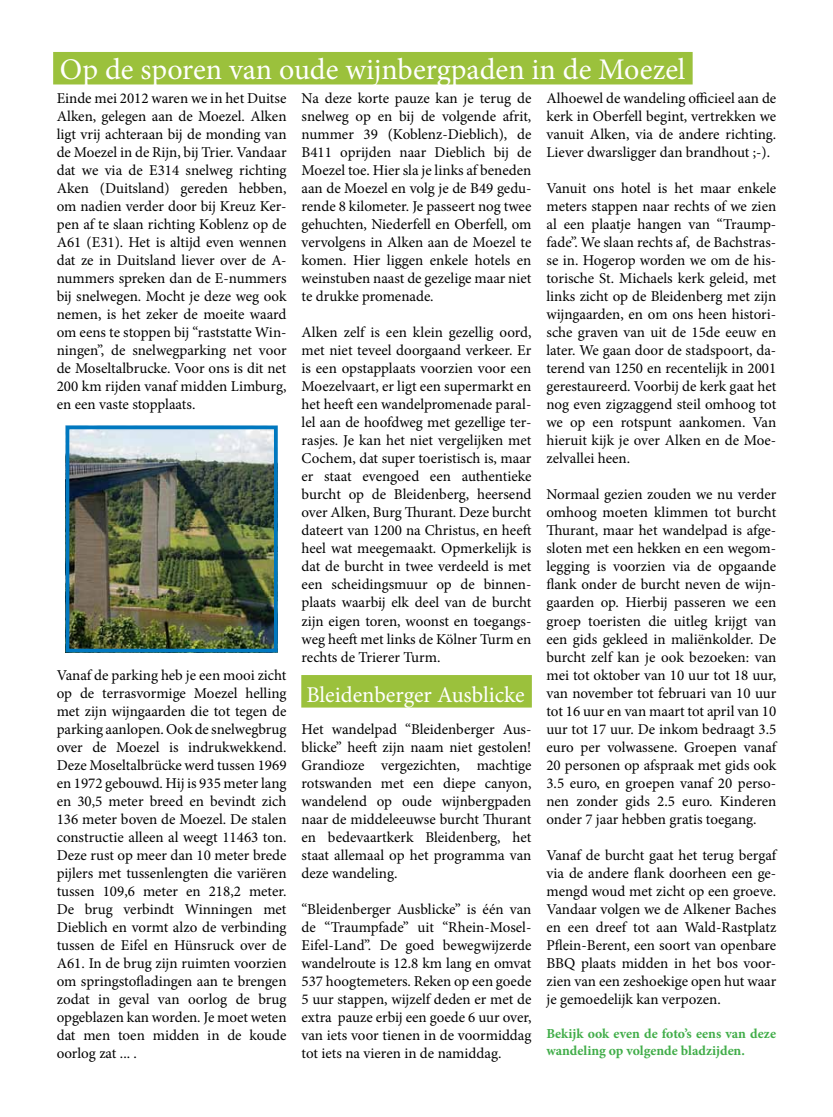
<style>
.page{position:relative;width:833px;height:1117px;background:#fff}
.page>*{position:absolute;margin:0;border:0;box-sizing:border-box;transform-origin:0 0}
.t1{font:30px "Minion Pro";color:#fff}
.t2{font:22.5px "Minion Pro";color:#fff}
.t3{font:15px/18px "Minion Pro";color:#000;text-align:justify}
.t4{font:700 13.75px/16.5px "Minion Pro";color:#41ad49}
</style>
<div class="page">
<div style="left:301px;top:675px;width:231px;height:32px;background:#9bc13c"></div>
<div style="left:53px;top:52px;width:639px;height:32px;background:#9bc13c"></div>
<img style="left:71px;top:430px;width:202px;height:217px">
<div style="left:66px;top:425px;width:212px;height:227px;border:4px solid #0078bf"></div>
<h1 class="t1" style="left:60px;top:49px;width:627px">Op de sporen van oude wijnbergpaden in de Moezel</h1>
<p class="t3" style="left:57px;top:89px;width:231px">Einde mei 2012 waren we in het Duitse Alken, gelegen aan de Moezel. Alken ligt vrij achteraan bij de monding van de Moezel in de Rijn, bij Trier. Vandaar dat we via de E314 snelweg richting Aken (Duitsland) gereden hebben, om nadien verder door bij Kreuz Ker&shy;pen af te slaan richting Koblenz op de A61 (E31). Het is altijd even wennen dat ze in Duitsland liever over de A&shy;nummers spreken dan de E-nummers bij snelwegen. Mocht je deze weg ook nemen, is het zeker de moeite waard om eens te stoppen bij “raststatte Win&shy;ningen”, de snelwegparking net voor de Moseltalbrucke. Voor ons is dit net 200 km rijden vanaf midden Limburg, en een vaste stopplaats.</p>
<p class="t3" style="left:57px;top:665px;width:231px">Vanaf de parking heb je een mooi zicht op de terrasvormige Moezel helling met zijn wijngaarden die tot tegen de parking aanlopen. Ook de snelwegbrug over de Moezel is indrukwekkend.<br>Deze Moseltalbrücke werd tussen 1969 en 1972 gebouwd. Hij is 935 meter lang en 30,5 meter breed en bevindt zich 136 meter boven de Moezel. De stalen constructie alleen al weegt 11463 ton.<br>Deze rust op meer dan 10 meter brede pijlers met tussenlengten die variëren tussen 109,6 meter en 218,2 meter.<br>De brug verbindt Winningen met Dieblich en vormt alzo de verbinding tussen de Eifel en Hünsruck over de A61. In de brug zijn ruimten voorzien om springstofladingen aan te brengen zodat in geval van oorlog de brug opgeblazen kan worden. Je moet weten dat men toen midden in de koude oorlog zat ... .</p>
<p class="t3" style="left:301px;top:89px;width:231px">Na deze korte pauze kan je terug de snelweg op en bij de volgende afrit, nummer 39 (Koblenz-Dieblich), de B411 oprijden naar Dieblich bij de Moezel toe. Hier sla je links af beneden aan de Moezel en volg je de B49 gedu&shy;rende 8 kilometer. Je passeert nog twee gehuchten, Niederfell en Oberfell, om vervolgens in Alken aan de Moezel te komen. Hier liggen enkele hotels en weinstuben naast de gezelige maar niet te drukke promenade.</p>
<p class="t3" style="left:301px;top:323px;width:231px">Alken zelf is een klein gezellig oord, met niet teveel doorgaand verkeer. Er is een opstapplaats voorzien voor een Moezelvaart, er ligt een supermarkt en het heeft een wandelpromenade paral&shy;lel aan de hoofdweg met gezellige ter&shy;rasjes. Je kan het niet vergelijken met Cochem, dat super toeristisch is, maar er staat evengoed een authentieke burcht op de Bleidenberg, heersend over Alken, Burg Thurant. Deze burcht dateert van 1200 na Christus, en heeft heel wat meegemaakt. Opmerkelijk is dat de burcht in twee verdeeld is met een scheidingsmuur op de binnen&shy;plaats waarbij elk deel van de burcht zijn eigen toren, woonst en toegangs&shy;weg heeft met links de Kölner Turm en rechts de Trierer Turm.</p>
<h2 class="t2" style="left:306px;top:679px;width:220px">Bleidenberger Ausblicke</h2>
<p class="t3" style="left:301px;top:719px;width:231px">Het wandelpad “Bleidenberger Aus&shy;blicke” heeft zijn naam niet gestolen!<br>Grandioze vergezichten, machtige rotswanden met een diepe canyon, wandelend op oude wijnbergpaden naar de middeleeuwse burcht Thurant en bedevaartkerk Bleidenberg, het staat allemaal op het programma van deze wandeling.</p>
<p class="t3" style="left:301px;top:899px;width:231px">“Bleidenberger Ausblicke” is één van de “Traumpfade” uit “Rhein-Mosel-Eifel-Land”. De goed bewegwijzerde wandelroute is 12.8 km lang en omvat 537 hoogtemeters. Reken op een goede 5 uur stappen, wijzelf deden er met de extra pauze erbij een goede 6 uur over, van iets voor tienen in de voormiddag tot iets na vieren in de namiddag.</p>
<p class="t3" style="left:546px;top:89px;width:231px">Alhoewel de wandeling officieel aan de kerk in Oberfell begint, vertrekken we vanuit Alken, via de andere richting.<br>Liever dwarsligger dan brandhout ;-).</p>
<p class="t3" style="left:546px;top:179px;width:231px">Vanuit ons hotel is het maar enkele meters stappen naar rechts of we zien al een plaatje hangen van “Traump&shy;fade”. We slaan rechts af, de Bachstras&shy;se in. Hogerop worden we om de his&shy;torische St. Michaels kerk geleid, met links zicht op de Bleidenberg met zijn wijngaarden, en om ons heen histori&shy;sche graven van uit de 15de eeuw en later. We gaan door de stadspoort, da&shy;terend van 1250 en recentelijk in 2001 gerestaureerd. Voorbij de kerk gaat het nog even zigzaggend steil omhoog tot we op een rotspunt aankomen. Van hieruit kijk je over Alken en de Moe&shy;zelvallei heen.</p>
<p class="t3" style="left:546px;top:485px;width:231px">Normaal gezien zouden we nu verder omhoog moeten klimmen tot burcht Thurant, maar het wandelpad is afge&shy;sloten met een hekken en een wegom&shy;legging is voorzien via de opgaande flank onder de burcht neven de wijn&shy;gaarden op. Hierbij passeren we een groep toeristen die uitleg krijgt van een gids gekleed in maliënkolder. De burcht zelf kan je ook bezoeken: van mei tot oktober van 10 uur tot 18 uur, van november tot februari van 10 uur tot 16 uur en van maart tot april van 10 uur tot 17 uur. De inkom bedraagt 3.5 euro per volwassene. Groepen vanaf 20 personen op afspraak met gids ook 3.5 euro, en groepen vanaf 20 perso&shy;nen zonder gids 2.5 euro. Kinderen onder 7 jaar hebben gratis toegang.</p>
<p class="t3" style="left:546px;top:845px;width:231px">Vanaf de burcht gaat het terug bergaf via de andere flank doorheen een ge&shy;mengd woud met zicht op een groeve.<br>Vandaar volgen we de Alkener Baches en een dreef tot aan Wald-Rastplatz Pflein-Berent, een soort van openbare BBQ plaats midden in het bos voor&shy;zien van een zeshoekige open hut waar je gemoedelijk kan verpozen.</p>
<p class="t4" style="left:546px;top:1025px;width:231px">Bekijk ook even de foto’s eens van deze wandeling op volgende bladzijden.</p>
</div>
